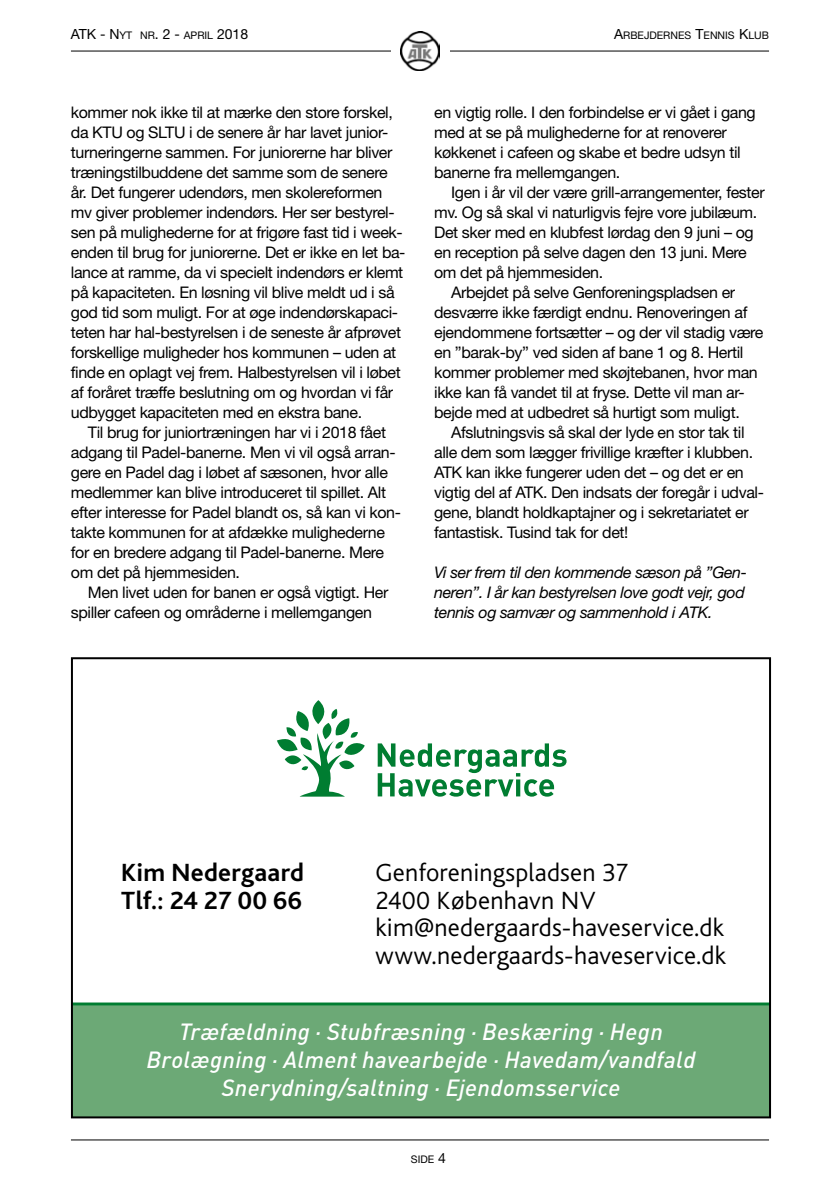
<style>
.page{position:relative;width:840px;height:1191px;background:#fff}
.page>*{position:absolute;margin:0;border:0;box-sizing:border-box;transform-origin:0 0}
.t1{font:300 26px/27.6px "Bliss";letter-spacing:.01em;color:#000}
.t2{font:700 26px/27.6px "Bliss";letter-spacing:.01em;color:#000}
.t3{font:italic 500 23.2px/27.8px "DIN Pro";letter-spacing:.015em;color:#fff;text-align:center}
.t4{font:16px/20px "Helvetica Neue";letter-spacing:-.025em;color:#000}
.t5{font:italic 16px/20px "Helvetica Neue";letter-spacing:-.025em;color:#000}
.t6{font:14px "Helvetica Neue";color:#000}
.t7{font:10.4px "Helvetica Neue";color:#000}
.s1{font-size:10.4px}
.s2{font-size:14px}
</style>
<div class="page">
<hr style="left:71px;top:51px;width:697px;height:1px;background:#000">
<div style="left:391px;top:22px;width:58px;height:58px;background:#fff"></div>
<img style="left:400px;top:31px;width:39px;height:40px">
<hr style="left:71px;top:1139px;width:697px;height:1px;background:#000">
<svg style="left:377px;top:743px;width:189px;height:53px"></svg>
<svg style="left:277px;top:700px;width:87px;height:96px"></svg>
<div style="left:72px;top:1003px;width:697px;height:114px;background:#6ca976"></div>
<hr style="left:72px;top:1002px;width:697px;height:3px;background:#007d31">
<div style="left:71px;top:657px;width:699px;height:461px;border:2px solid #000"></div>
<p class="t6" style="left:71px;top:26px;width:179px">ATK - N<span class="s1">YT NR</span>. 2 - <span class="s1">APRIL</span> 2018</p>
<p class="t4" style="left:71px;top:102px;width:336px">kommer nok ikke til at mærke den store forskel, da KTU og SLTU i de senere år har lavet junior&shy;turneringerne sammen. For juniorerne har bliver træningstilbuddene det samme som de senere år. Det fungerer udendørs, men skolereformen mv giver problemer indendørs. Her ser bestyrel&shy;sen på mulighederne for at frigøre fast tid i week&shy;enden til brug for juniorerne. Det er ikke en let ba&shy;lance at ramme, da vi specielt indendørs er klemt på kapaciteten. En løsning vil blive meldt ud i så god tid som muligt. For at øge indendørskapaci&shy;teten har hal-bestyrelsen i de seneste år afprøvet forskellige muligheder hos kommunen – uden at finde en oplagt vej frem. Halbestyrelsen vil i løbet af foråret træffe beslutning om og hvordan vi får udbygget kapaciteten med en ekstra bane.</p>
<p class="t4" style="left:71px;top:422px;width:331px;text-indent:17px">Til brug for juniortræningen har vi i 2018 fået adgang til Padel-banerne. Men vi vil også arran&shy;gere en Padel dag i løbet af sæsonen, hvor alle medlemmer kan blive introduceret til spillet. Alt efter interesse for Padel blandt os, så kan vi kon&shy;takte kommunen for at afdække mulighederne for en bredere adgang til Padel-banerne. Mere om det på hjemmesiden.</p>
<p class="t4" style="left:71px;top:582px;width:319px;text-indent:17px">Men livet uden for banen er også vigtigt. Her spiller cafeen og områderne i mellemgangen</p>
<p class="t7" style="left:613px;top:29px;width:156px"><span class="s2">A</span>RBEJDERNES <span class="s2">T</span>ENNIS <span class="s2">K</span>LUB</p>
<p class="t4" style="left:434px;top:102px;width:323px">en vigtig rolle. I den forbindelse er vi gået i gang med at se på mulighederne for at renoverer køkkenet i cafeen og skabe et bedre udsyn til banerne fra mellemgangen.</p>
<p class="t4" style="left:451px;top:182px;width:315px">Igen i år vil der være grill-arrangementer, fester</p>
<p class="t4" style="left:434px;top:202px;width:324px">mv. Og så skal vi naturligvis fejre vore jubilæum.</p>
<p class="t4" style="left:434px;top:222px;width:321px">Det sker med en klubfest lørdag den 9 juni – og</p>
<p class="t4" style="left:434px;top:242px;width:314px">en reception på selve dagen den 13 juni. Mere</p>
<p class="t4" style="left:434px;top:262px;width:170px">om det på hjemmesiden.</p>
<p class="t4" style="left:451px;top:282px;width:285px">Arbejdet på selve Genforeningspladsen er</p>
<p class="t4" style="left:434px;top:302px;width:314px">desværre ikke færdigt endnu. Renoveringen af</p>
<p class="t4" style="left:434px;top:322px;width:330px">ejendommene fortsætter – og der vil stadig være</p>
<p class="t4" style="left:434px;top:342px;width:310px">en ”barak-by” ved siden af bane 1 og 8. Hertil</p>
<p class="t4" style="left:434px;top:362px;width:325px">kommer problemer med skøjtebanen, hvor man</p>
<p class="t4" style="left:434px;top:382px;width:312px">ikke kan få vandet til at fryse. Dette vil man ar-</p>
<p class="t4" style="left:434px;top:402px;width:307px">bejde med at udbedret så hurtigt som muligt.</p>
<p class="t4" style="left:451px;top:422px;width:295px">Afslutningsvis så skal der lyde en stor tak til</p>
<p class="t4" style="left:434px;top:442px;width:320px">alle dem som lægger frivillige kræfter i klubben.</p>
<p class="t4" style="left:434px;top:462px;width:311px">ATK kan ikke fungerer uden det – og det er en</p>
<p class="t4" style="left:434px;top:482px;width:331px">vigtig del af ATK. Den indsats der foregår i udval-</p>
<p class="t4" style="left:434px;top:502px;width:316px">gene, blandt holdkaptajner og i sekretariatet er</p>
<p class="t4" style="left:434px;top:522px;width:195px">fantastisk. Tusind tak for det!</p>
<p class="t5" style="left:434px;top:562px;width:314px">Vi ser frem til den kommende sæson på ”Gen&shy;neren”. I år kan bestyrelsen love godt vejr, god tennis og samvær og sammenhold i ATK.</p>
<h1 class="t2" style="left:121px;top:859px;width:184px">Kim Nedergaard<br>Tlf.: 24 27 00 66</h1>
<h1 class="t1" style="left:375px;top:859px;width:351px">Genforeningspladsen 37<br>2400 København NV kim@nedergaards-haveservice.dk www.nedergaards-haveservice.dk</h1>
<h2 class="t3" style="left:146px;top:1017px;width:550px">Træfældning · Stubfræsning · Beskæring · Hegn<br>Brolægning · Alment havearbejde · Havedam/vandfald<br>Snerydning/saltning · Ejendomsservice</h2>
<p class="t7" style="left:411px;top:1153px;width:37px">SIDE <span class="s2">4</span></p>
</div>
